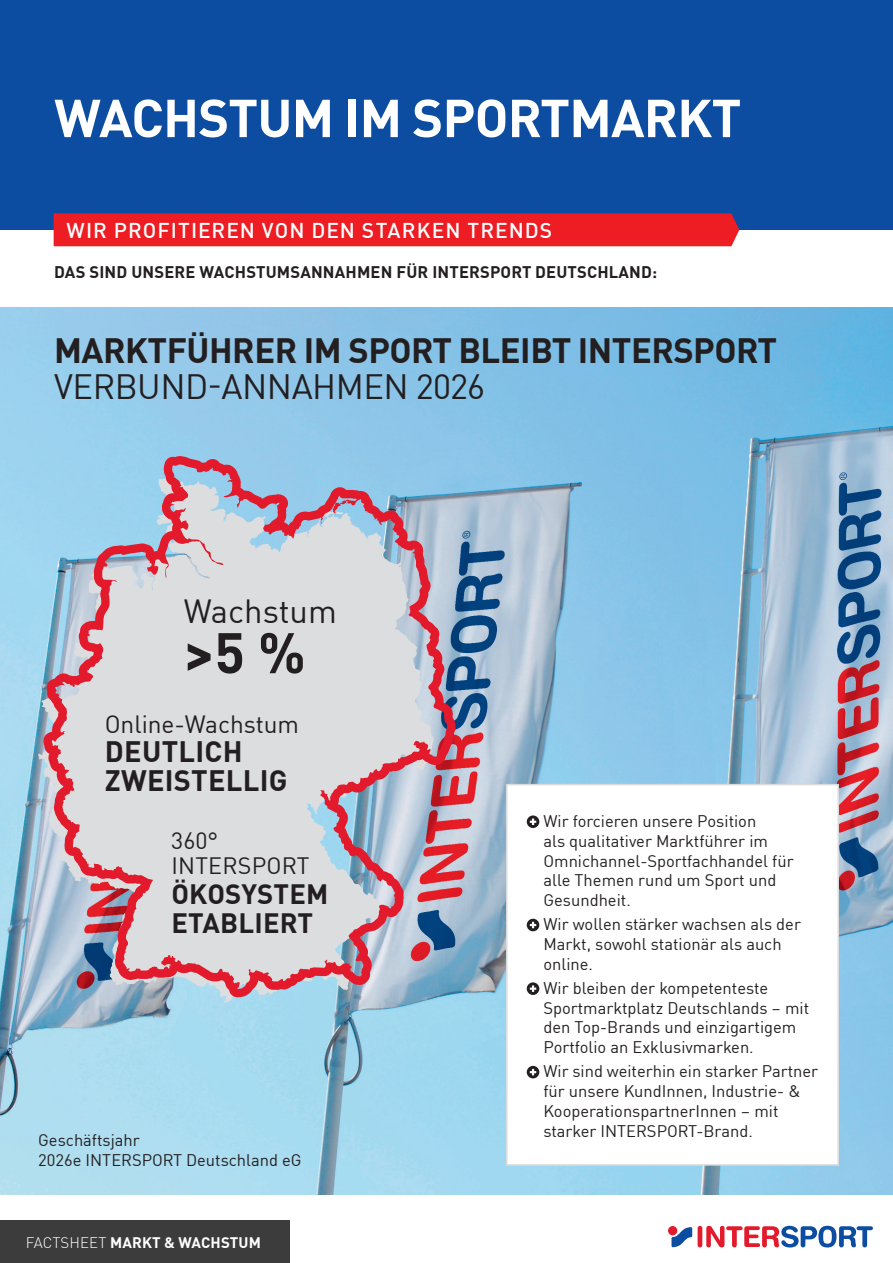
<style>
.page{position:relative;width:893px;height:1263px;background:#fff}
.page>*{position:absolute;margin:0;border:0;box-sizing:border-box;transform-origin:0 0}
.t1{font:700 56.25px "FFDIN Profor IIC";color:#231f20}
.t2{font:700 52.5px "FFDIN Profor IIC";letter-spacing:-.015em;color:#fff}
.t3{font:700 34.5px "FFDIN Profor IIC";letter-spacing:-.015em;color:#231f20}
.t4{font:34.5px "FFDIN Profor IIC";letter-spacing:-.015em;color:#231f20}
.t5{font:32.85px "FFDIN Profor IIC";color:#231f20}
.t6{font:700 28.95px/29px "FFDIN Profor IIC";letter-spacing:.01em;color:#231f20}
.t7{font:700 27.45px/29.5px "FFDIN Profor IIC";letter-spacing:.01em;color:#231f20}
.t8{font:24.45px "FFDIN Profor IIC";color:#231f20}
.t9{font:23.25px/25.3px "FFDIN Profor IIC";letter-spacing:.01em;color:#231f20}
.t10{font:500 21px "FFDIN Profor IIC";letter-spacing:.05em;color:#fff}
.t11{font:16.5px/19.8px "FFDIN Profor IIC";color:#231f20}
.t12{font:700 16.5px "FFDIN Profor IIC";letter-spacing:.01em;color:#231f20}
.t13{font:700 15px "FFDIN Profor IIC";letter-spacing:.01em;color:#fff}
.s1{font-weight:300}
</style>
<div class="page">
<img style="left:0;top:308px;width:893px;height:887px">
<div style="left:506px;top:784px;width:333px;height:382px;background:#fff;border:2px solid #dcdddf"></div>
<div style="left:0;top:0;width:893px;height:230px;background:#0d4da1"></div>
<div style="left:54px;top:213px;width:685px;height:33px;background:#ee1d23"></div>
<svg style="left:527px;top:815px;width:12px;height:13px"></svg>
<svg style="left:527px;top:919px;width:12px;height:12px"></svg>
<svg style="left:527px;top:982px;width:12px;height:13px"></svg>
<svg style="left:527px;top:1066px;width:12px;height:12px"></svg>
<svg style="left:38px;top:478px;width:396px;height:524px;background:#9fc5da"></svg>
<svg style="left:43px;top:456px;width:413px;height:541px;background:#c8c0ca"></svg>
<div style="left:0;top:1221px;width:289px;height:42px;background:#3b3c3b"></div>
<hr style="left:698px;top:1226px;width:4px;height:21px;background:#e21a2b;border-radius:2px">
<div style="left:668px;top:1226px;width:9px;height:9px;background:#e21a2b;border-radius:50%"></div>
<svg style="left:706px;top:1226px;width:167px;height:21px"></svg>
<svg style="left:671px;top:1227px;width:21px;height:20px"></svg>
<h2 class="t2" style="left:54px;top:77px;width:689px">WACHSTUM IM SPORTMARKT</h2>
<p class="t10" style="left:67px;top:214px;width:487px">WIR PROFITIEREN VON DEN STARKEN TRENDS</p>
<p class="t12" style="left:54px;top:259px;width:605px">DAS SIND UNSERE WACHSTUMSANNAHMEN FÜR INTERSPORT DEUTSCHLAND:</p>
<h3 class="t3" style="left:54px;top:324px;width:724px">MARKTFÜHRER IM SPORT BLEIBT INTERSPORT</h3>
<h3 class="t4" style="left:54px;top:361px;width:433px">VERBUND-ANNAHMEN 2026</h3>
<h3 class="t5" style="left:184px;top:586px;width:155px">Wachstum</h3>
<h1 class="t1" style="left:184px;top:609px;width:123px">&gt;5 %</h1>
<h3 class="t8" style="left:105px;top:706px;width:196px">Online-Wachstum</h3>
<h3 class="t6" style="left:105px;top:735px;width:184px">DEUTLICH<br>ZWEISTELLIG</h3>
<h3 class="t9" style="left:171px;top:826px;width:140px">360°<br>INTERSPORT</h3>
<h3 class="t7" style="left:171px;top:877px;width:159px">ÖKOSYSTEM<br>ETABLIERT</h3>
<p class="t11" style="left:38px;top:1129px;width:265px">Geschäftsjahr<br>2026e INTERSPORT Deutschland eG</p>
<p class="t13" style="left:26px;top:1231px;width:237px"><span class="s1">FACTSHEET</span> MARKT &amp; WACHSTUM</p>
<p class="t11" style="left:543px;top:810px;width:252px">Wir forcieren unsere Position<br>als qualitativer Marktführer im<br>Omnichannel-Sportfachhandel für alle Themen rund um Sport und<br>Gesundheit.</p>
<p class="t11" style="left:543px;top:913px;width:259px">Wir wollen stärker wachsen als der<br>Markt, sowohl stationär als auch online.</p>
<p class="t11" style="left:543px;top:977px;width:267px">Wir bleiben der kompetenteste Sportmarktplatz Deutschlands – mit den Top-Brands und einzigartigem Portfolio an Exklusivmarken.</p>
<p class="t11" style="left:543px;top:1060px;width:276px">Wir sind weiterhin ein starker Partner für unsere KundInnen, Industrie- &amp; KooperationspartnerInnen – mit starker INTERSPORT-Brand.</p>
</div>
